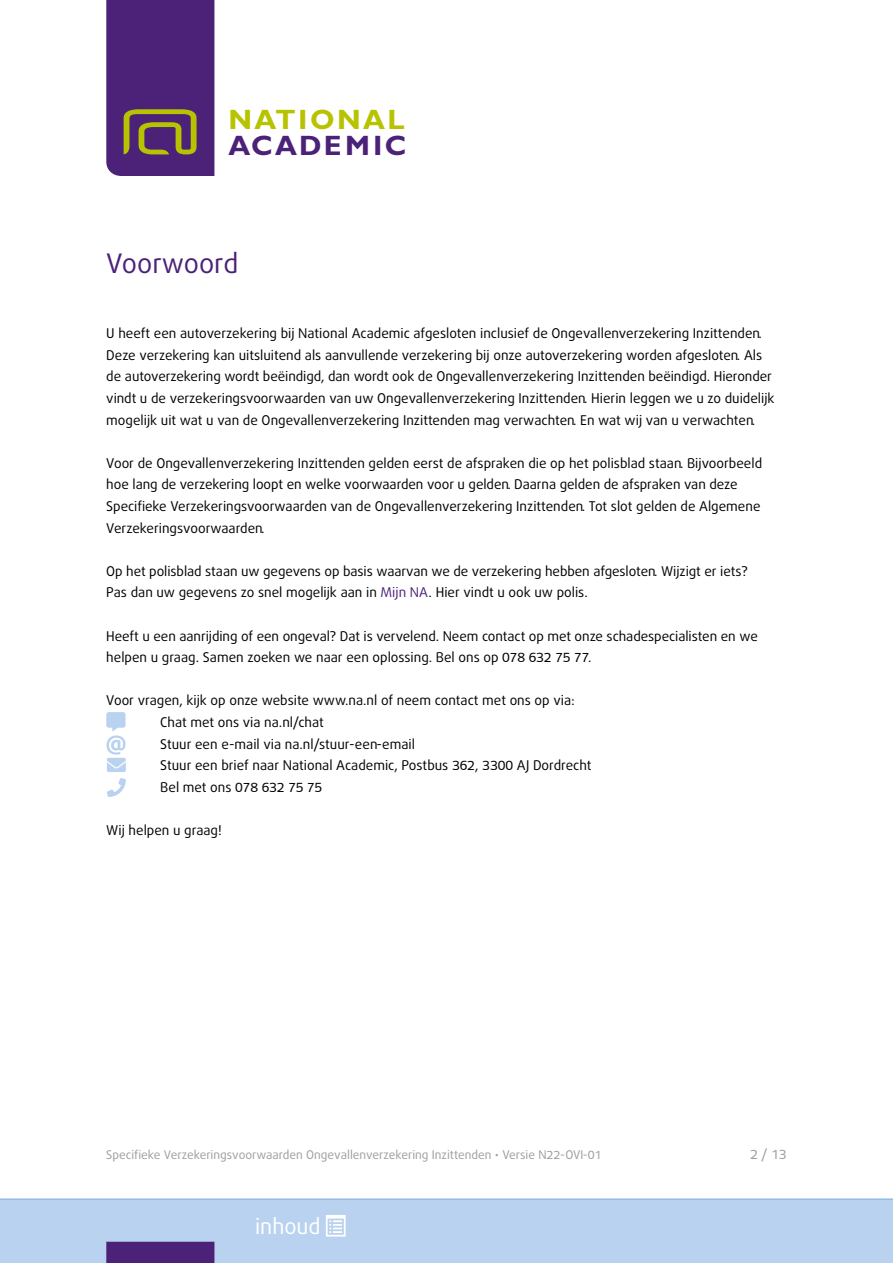
<style>
.page{position:relative;width:893px;height:1263px;background:#fff}
.page>*{position:absolute;margin:0;border:0;box-sizing:border-box;transform-origin:0 0}
.t1{font:700 28.05px "Gill Sans";letter-spacing:.085em;color:#b7c200}
.t2{font:700 28.05px "Gill Sans";letter-spacing:.075em;color:#4c2178}
.t3{font:27px "Bagus";color:#4c2178}
.t4{font:21.6px "Bagus";color:#fff}
.t5{font:13.5px/21.6px "Bagus";color:#000}
.t6{font:13.5px "Bagus";color:#9d9d9c}
.t7{font:12px "Bagus";color:#9d9d9c}
.s1{color:#4c2178}
</style>
<div class="page">
<svg style="left:106px;top:0;width:108px;height:176px;background:#552e71"></svg>
<div style="left:0;top:1199px;width:893px;height:64px;background:#b9d2ef"></div>
<hr style="left:0;top:1198px;width:893px;height:2px;background:#92bce6">
<div style="left:106px;top:1242px;width:108px;height:21px;background:#4c2178"></div>
<svg style="left:326px;top:1215px;width:20px;height:21px"></svg>
<svg style="left:106px;top:712px;width:20px;height:60px"></svg>
<svg style="left:107px;top:778px;width:19px;height:19px"></svg>
<h1 class="t1" style="left:228px;top:103px;width:178px">NATIONAL</h1>
<h1 class="t2" style="left:228px;top:129px;width:179px">ACADEMIC</h1>
<h2 class="t3" style="left:106px;top:246px;width:134px">Voorwoord</h2>
<p class="t5" style="left:106px;top:323px;width:670px">U heeft een autoverzekering bij National Academic afgesloten inclusief de Ongevallenverzekering Inzittenden.<br>Deze verzekering kan uitsluitend als aanvullende verzekering bij onze autoverzekering worden afgesloten. Als de autoverzekering wordt beëindigd, dan wordt ook de Ongevallenverzekering Inzittenden beëindigd. Hieronder vindt u de verzekeringsvoorwaarden van uw Ongevallenverzekering Inzittenden. Hierin leggen we u zo duidelijk mogelijk uit wat u van de Ongevallenverzekering Inzittenden mag verwachten. En wat wij van u verwachten.</p>
<p class="t5" style="left:106px;top:452px;width:657px">Voor de Ongevallenverzekering Inzittenden gelden eerst de afspraken die op het polisblad staan. Bijvoorbeeld hoe lang de verzekering loopt en welke voorwaarden voor u gelden. Daarna gelden de afspraken van deze Specifieke Verzekeringsvoorwaarden van de Ongevallenverzekering Inzittenden. Tot slot gelden de Algemene Verzekeringsvoorwaarden.</p>
<p class="t5" style="left:106px;top:560px;width:643px">Op het polisblad staan uw gegevens op basis waarvan we de verzekering hebben afgesloten. Wijzigt er iets?<br>Pas dan uw gegevens zo snel mogelijk aan in <span class="s1">Mijn NA</span>. Hier vindt u ook uw polis.</p>
<p class="t5" style="left:106px;top:625px;width:653px">Heeft u een aanrijding of een ongeval? Dat is vervelend. Neem contact op met onze schadespecialisten en we helpen u graag. Samen zoeken we naar een oplossing. Bel ons op 078 632 75 77.</p>
<p class="t5" style="left:160px;top:690px;width:433px;text-indent:-54px">Voor vragen, kijk op onze website www.na.nl of neem contact met ons op via:<br>Chat met ons via na.nl/chat<br>Stuur een e-mail via na.nl/stuur-een-email<br>Stuur een brief naar National Academic, Postbus 362, 3300 AJ Dordrecht Bel met ons 078 632 75 75</p>
<p class="t5" style="left:106px;top:820px;width:117px">Wij helpen u graag!</p>
<p class="t7" style="left:106px;top:1147px;width:497px">Specifieke Verzekeringsvoorwaarden Ongevallenverzekering Inzittenden • Versie N22-OVI-01</p>
<p class="t6" style="left:750px;top:1145px;width:38px">2 / 13</p>
<h3 class="t4" style="left:255px;top:1212px;width:67px">inhoud</h3>
</div>
